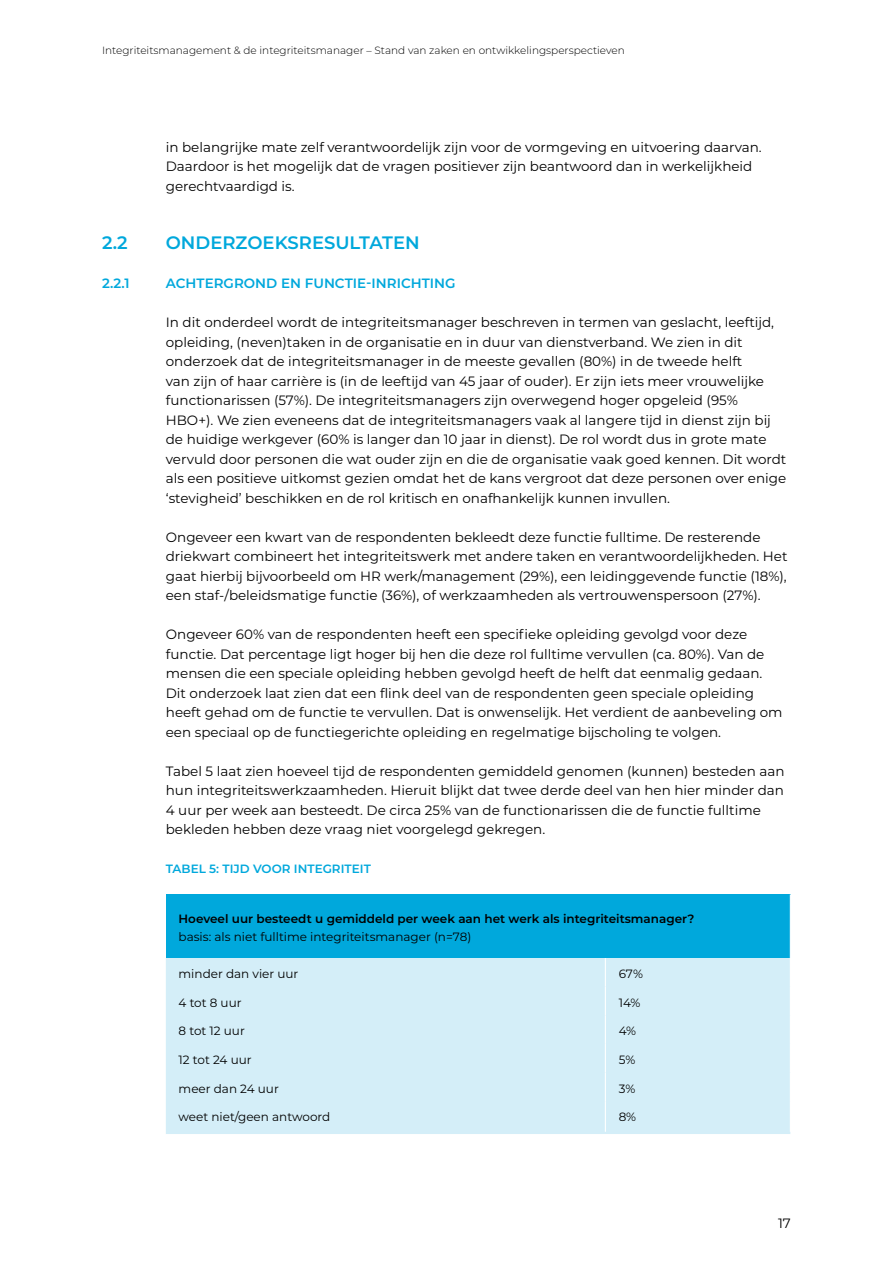
<style>
.page{position:relative;width:893px;height:1263px;background:#fff}
.page>*{position:absolute;margin:0;border:0;box-sizing:border-box;transform-origin:0 0}
.paragraaftitel{font:600 18px "Montserrat";color:#00a8dc}
.broodtekst{font:13.5px/19.5px "Montserrat";color:#000}
.subparagraaftitel{font:600 13.5px "Montserrat";color:#00a8dc}
.tabel_brood{font:12px "Montserrat";color:#000}
.tabel_kopje_bold{font:600 12px "Montserrat";color:#000}
.tabelkopje{font:600 12px "Montserrat";color:#00a8dc}
.t1{font:300 10.5px "Montserrat";color:#000}
</style>
<div class="page">
<div style="left:166px;top:894px;width:624px;height:64px;background:#00a8dc"></div>
<div style="left:166px;top:958px;width:624px;height:176px;background:#d4eef8"></div>
<svg style="left:605px;top:958px;width:1px;height:143px"></svg>
<hr style="left:605px;top:1101px;width:1px;height:31px;background:#fff">
<p class="t1" style="left:102px;top:43px;width:524px">Integriteitsmanagement &amp; de integriteitsmanager – Stand van zaken en ontwikkelingsperspectieven</p>
<p class="broodtekst" style="left:166px;top:136px;width:597px">in belangrijke mate zelf verantwoordelijk zijn voor de vormgeving en uitvoering daarvan.<br>Daardoor is het mogelijk dat de vragen positiever zijn beantwoord dan in werkelijkheid gerechtvaardigd is.</p>
<p class="paragraaftitel" style="left:102px;top:230px;width:27px">2.2</p>
<p class="paragraaftitel" style="left:166px;top:230px;width:255px">ONDERZOEKSRESULTATEN</p>
<p class="subparagraaftitel" style="left:102px;top:274px;width:29px">2.2.1</p>
<p class="subparagraaftitel" style="left:166px;top:274px;width:291px">ACHTERGROND EN FUNCTIE-INRICHTING</p>
<p class="broodtekst" style="left:166px;top:312px;width:622px">In dit onderdeel wordt de integriteitsmanager beschreven in termen van geslacht, leeftijd, opleiding, (neven)taken in de organisatie en in duur van dienstverband. We zien in dit onderzoek dat de integriteitsmanager in de meeste gevallen (80%) in de tweede helft<br>van zijn of haar carrière is (in de leeftijd van 45 jaar of ouder). Er zijn iets meer vrouwelijke functionarissen (57%). De integriteitsmanagers zijn overwegend hoger opgeleid (95% HBO+). We zien eveneens dat de integriteitsmanagers vaak al langere tijd in dienst zijn bij de huidige werkgever (60% is langer dan 10 jaar in dienst). De rol wordt dus in grote mate vervuld door personen die wat ouder zijn en die de organisatie vaak goed kennen. Dit wordt als een positieve uitkomst gezien omdat het de kans vergroot dat deze personen over enige ‘stevigheid’ beschikken en de rol kritisch en onafhankelijk kunnen invullen.</p>
<p class="broodtekst" style="left:166px;top:526px;width:623px">Ongeveer een kwart van de respondenten bekleedt deze functie fulltime. De resterende driekwart combineert het integriteitswerk met andere taken en verantwoordelijkheden. Het gaat hierbij bijvoorbeeld om HR werk/management (29%), een leidinggevende functie (18%), een staf-/beleidsmatige functie (36%), of werkzaamheden als vertrouwenspersoon (27%).</p>
<p class="broodtekst" style="left:166px;top:624px;width:618px">Ongeveer 60% van de respondenten heeft een specifieke opleiding gevolgd voor deze functie. Dat percentage ligt hoger bij hen die deze rol fulltime vervullen (ca. 80%). Van de mensen die een speciale opleiding hebben gevolgd heeft de helft dat eenmalig gedaan.<br>Dit onderzoek laat zien dat een flink deel van de respondenten geen speciale opleiding heeft gehad om de functie te vervullen. Dat is onwenselijk. Het verdient de aanbeveling om een speciaal op de functiegerichte opleiding en regelmatige bijscholing te volgen.</p>
<p class="broodtekst" style="left:166px;top:760px;width:620px">Tabel 5 laat zien hoeveel tijd de respondenten gemiddeld genomen (kunnen) besteden aan hun integriteitswerkzaamheden. Hieruit blijkt dat twee derde deel van hen hier minder dan 4 uur per week aan besteedt. De circa 25% van de functionarissen die de functie fulltime bekleden hebben deze vraag niet voorgelegd gekregen.</p>
<p class="tabelkopje" style="left:166px;top:860px;width:207px">TABEL 5: TIJD VOOR INTEGRITEIT</p>
<p class="tabel_kopje_bold" style="left:179px;top:910px;width:517px">Hoeveel uur besteedt u gemiddeld per week aan het werk als integriteitsmanager?</p>
<p class="tabel_brood" style="left:179px;top:928px;width:294px">basis: als niet fulltime integriteitsmanager (n=78)</p>
<p class="tabel_brood" style="left:179px;top:966px;width:121px">minder dan vier uur</p>
<p class="tabel_brood" style="left:619px;top:966px;width:26px">67%</p>
<p class="tabel_brood" style="left:179px;top:994px;width:65px">4 tot 8 uur</p>
<p class="tabel_brood" style="left:619px;top:994px;width:23px">14%</p>
<p class="tabel_brood" style="left:179px;top:1023px;width:68px">8 tot 12 uur</p>
<p class="tabel_brood" style="left:619px;top:1023px;width:19px">4%</p>
<p class="tabel_brood" style="left:179px;top:1051px;width:75px">12 tot 24 uur</p>
<p class="tabel_brood" style="left:619px;top:1051px;width:18px">5%</p>
<p class="tabel_brood" style="left:179px;top:1080px;width:102px">meer dan 24 uur</p>
<p class="tabel_brood" style="left:619px;top:1080px;width:18px">3%</p>
<p class="tabel_brood" style="left:179px;top:1109px;width:153px">weet niet/geen antwoord</p>
<p class="tabel_brood" style="left:619px;top:1109px;width:19px">8%</p>
<p class="broodtekst" style="left:778px;top:1213px;width:14px">17</p>
</div>
